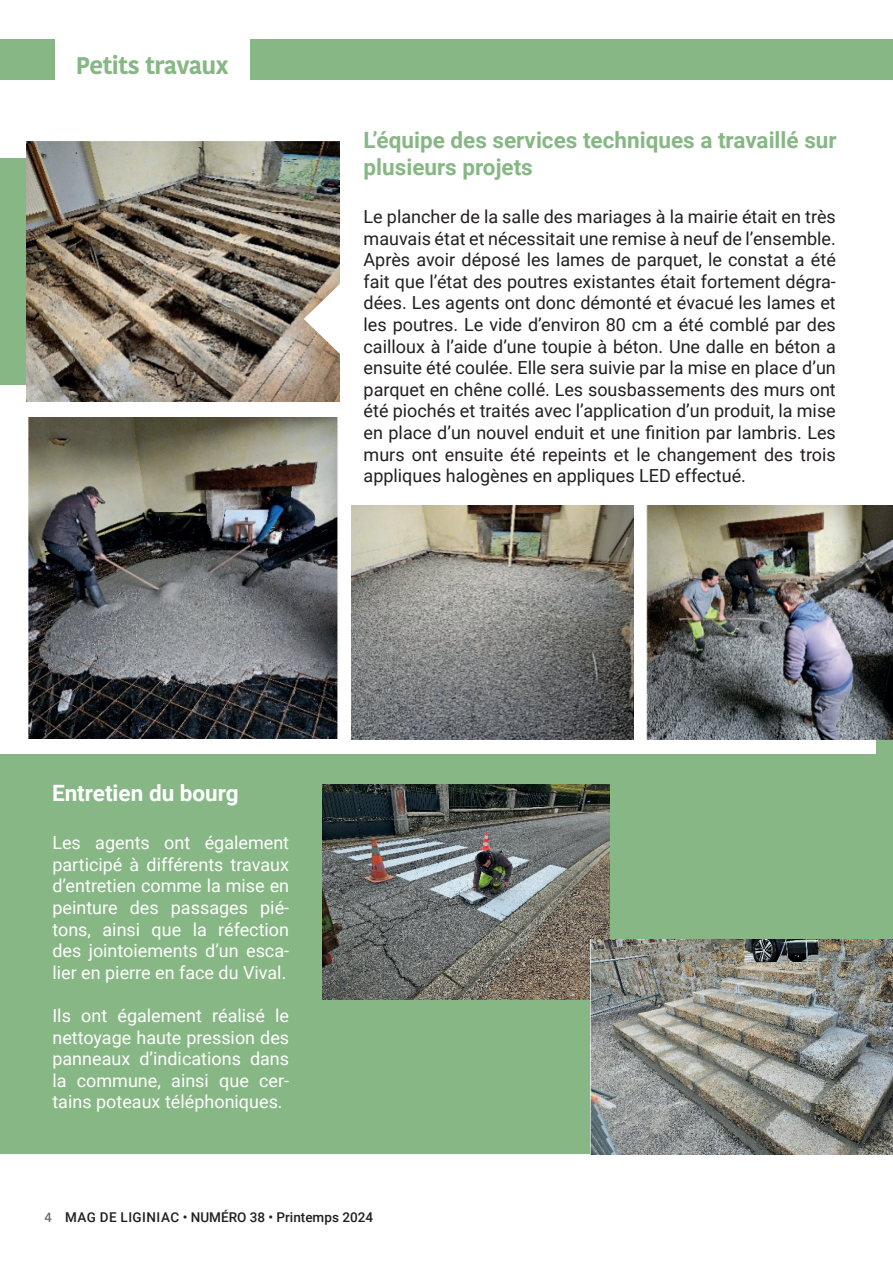
<style>
.page{position:relative;width:893px;height:1263px;background:#fff}
.page>*{position:absolute;margin:0;border:0;box-sizing:border-box;transform-origin:0 0}
.t1{font:700 24px "Kohinoor Bangla";letter-spacing:-.02em;color:#87b785}
.t2{font:700 22.5px/27px "Roboto";color:#87b785}
.t3{font:700 22.5px "Roboto";color:#fff}
.t4{font:18px/21.6px "Roboto";color:#231f20;text-align:justify}
.t5{font:18px/21.6px "Roboto";color:#fff;text-align:justify}
.t6{font:500 13.5px "Roboto";color:#231f20}
.s1{font-family:"Kohinoor Bangla";color:#636366}
</style>
<div class="page">
<div style="left:0;top:39px;width:893px;height:41px;background:#87b785"></div>
<div style="left:55px;top:29px;width:194px;height:64px;background:#fff"></div>
<div style="left:0;top:158px;width:340px;height:227px;background:#87b785"></div>
<img style="left:27px;top:142px;width:313px;height:259px">
<div style="left:0;top:755px;width:893px;height:399px;background:#87b785"></div>
<div style="left:876px;top:506px;width:17px;height:259px;background:#87b785"></div>
<svg style="left:304px;top:283px;width:36px;height:72px;background:#d2c7bb"></svg>
<img style="left:28px;top:417px;width:310px;height:322px">
<img style="left:352px;top:506px;width:281px;height:234px">
<img style="left:647px;top:506px;width:246px;height:234px">
<img style="left:322px;top:784px;width:288px;height:215px">
<img style="left:591px;top:939px;width:302px;height:215px">
<p class="t1" style="left:76px;top:44px;width:154px">Petits travaux</p>
<p class="t2" style="left:364px;top:126px;width:475px">L’équipe des services techniques a travaillé sur plusieurs projets</p>
<p class="t4" style="left:364px;top:205px;width:474px">Le plancher de la salle des mariages à la mairie était en très mauvais état et nécessitait une remise à neuf de l’ensemble.<br>Après avoir déposé les lames de parquet, le constat a été fait que l’état des poutres existantes était fortement dégra&shy;dées. Les agents ont donc démonté et évacué les lames et les poutres. Le vide d’environ 80 cm a été comblé par des cailloux à l’aide d’une toupie à béton. Une dalle en béton a ensuite été coulée. Elle sera suivie par la mise en place d’un parquet en chêne collé. Les sousbassements des murs ont été piochés et traités avec l’application d’un produit, la mise en place d’un nouvel enduit et une finition par lambris. Les murs ont ensuite été repeints et le changement des trois appliques halogènes en appliques LED effectué.</p>
<p class="t3" style="left:52px;top:778px;width:188px">Entretien du bourg</p>
<p class="t5" style="left:52px;top:831px;width:238px">Les agents ont également participé à différents travaux d’entretien comme la mise en peinture des passages pié&shy;tons, ainsi que la réfection des jointoiements d’un esca&shy;lier en pierre en face du Vival.</p>
<p class="t5" style="left:52px;top:1004px;width:238px">Ils ont également réalisé le nettoyage haute pression des panneaux d’indications dans la commune, ainsi que cer&shy;tains poteaux téléphoniques.</p>
<p class="t6" style="left:45px;top:1208px;width:330px"><span class="s1">4</span> MAG DE LIGINIAC • NUMÉRO 38 • Printemps 2024</p>
</div>
